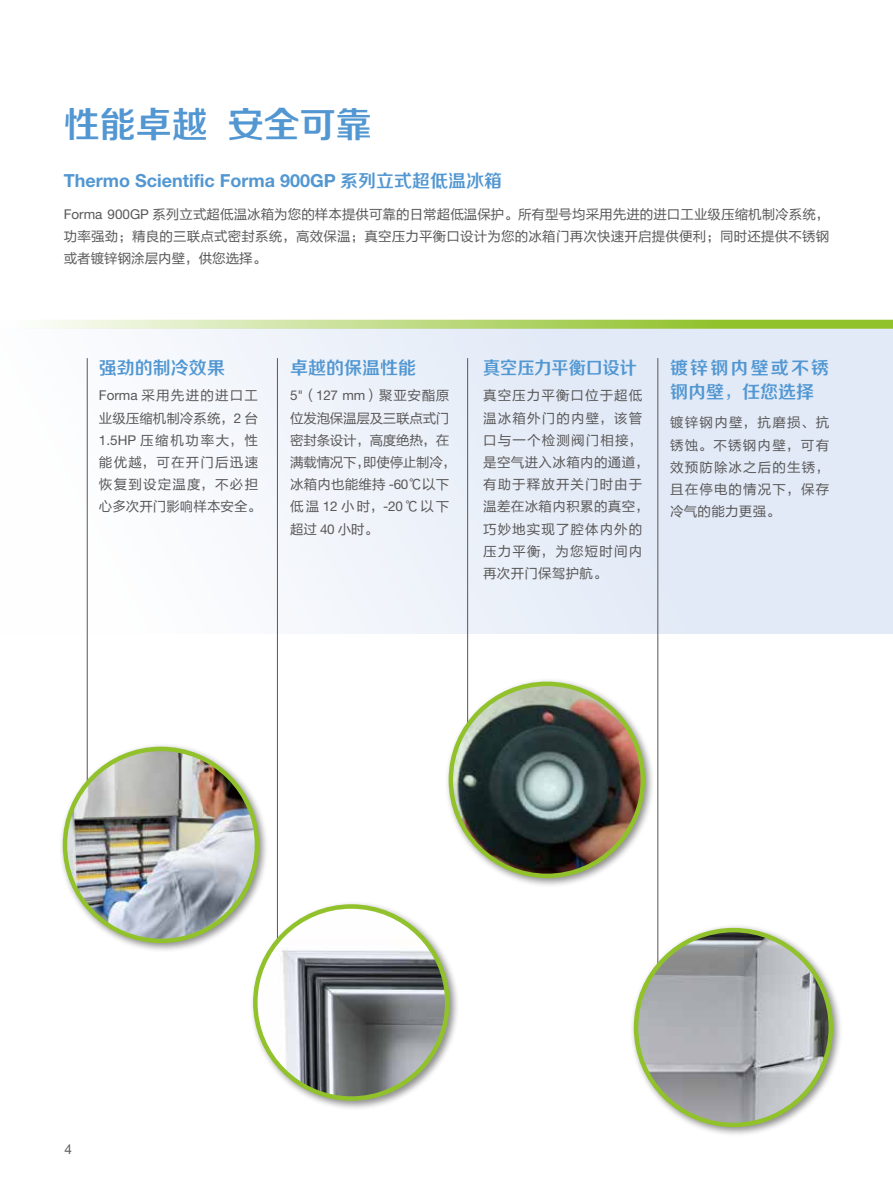
<style>
.page{position:relative;width:893px;height:1191px;background:#fff}
.page>*{position:absolute;margin:0;border:0;box-sizing:border-box;transform-origin:0 0}
.t1{font:36px "FZZZHONGJW GB1 0";color:#5297d2}
.t2{font:700 18px "Helvetica Neue LT Std";color:#5297d2}
.t3{font:18px/24.6px "FZZZHONGJW GB1 0";letter-spacing:.12em;color:#5297d2}
.t4{font:18px "FZZZHONGJW GB1 0";color:#5297d2}
.t5{font:18px "FZZZHONGJW GB1 0";color:#5297d2;scale:.95 1}
.t6{font:13.5px/22.2px "FZLTHJW GB1 0";letter-spacing:.025em;color:#595757;text-align:justify}
.t7{font:13.5px/22.2px "FZLTHJW GB1 0";letter-spacing:.08em;color:#595757}
.t8{font:13.5px/22.2px "FZLTHJW GB1 0";letter-spacing:.09em;color:#595757}
.t9{font:13.5px/22.2px "FZLTHJW GB1 0";letter-spacing:-.02em;color:#595757}
.t10{font:13.5px "Helvetica Neue LT Std";color:#595757}
.s1{font-family:"FZZZHONGJW GB1 0";font-weight:400}
.s2{font-family:"Helvetica Neue LT Std"}
.s3{font-family:"FZLTHJW GB1 0"}
</style>
<div class="page">
<div style="left:0;top:329px;width:893px;height:305px;background:linear-gradient(to right,#fdfdfe,#dce5f5)"></div>
<hr style="left:87px;top:358px;width:1px;height:487px;background:#595757">
<hr style="left:467px;top:358px;width:1px;height:393px;background:#595757">
<hr style="left:277px;top:358px;width:1px;height:635px;background:#595757">
<hr style="left:657px;top:358px;width:1px;height:635px;background:#595757">
<svg style="left:43px;top:320px;width:850px;height:9px;background:#bbd87f"></svg>
<div style="left:59px;top:743px;width:210px;height:210px;background:#000;opacity:.45"></div>
<img style="left:65px;top:749px;width:192px;height:192px;border-radius:96px">
<div style="left:63px;top:746px;width:196px;height:197px;border:4px solid #91c22c;border-radius:50%"></div>
<div style="left:445px;top:678px;width:210px;height:210px;background:#000;opacity:.45"></div>
<img style="left:451px;top:684px;width:191px;height:192px">
<div style="left:449px;top:681px;width:196px;height:197px;border:4px solid #91c22c;border-radius:50%"></div>
<div style="left:249px;top:900px;width:210px;height:210px;background:#000;opacity:.45"></div>
<img style="left:255px;top:906px;width:192px;height:192px;border-radius:96px">
<div style="left:253px;top:904px;width:197px;height:196px;border:4px solid #91c22c;border-radius:50%"></div>
<hr style="left:892px;top:774px;width:1px;height:353px;background:#e2eaf7">
<div style="left:630px;top:924px;width:213px;height:213px;background:#000;opacity:.45"></div>
<img style="left:636px;top:930px;width:195px;height:195px;border-radius:97px">
<div style="left:634px;top:928px;width:199px;height:199px;border:4px solid #91c22c;border-radius:50%"></div>
<h1 class="t1" style="left:64px;top:105px;width:310px">性能卓越 安全可靠</h1>
<h2 class="t2" style="left:64px;top:169px;width:440px">Thermo Scientific Forma 900GP <span class="s1">系列立式超低温冰箱</span></h2>
<p class="t6" style="left:64px;top:203px;width:767px"><span class="s2">Forma 900GP</span> 系列立式超低温冰箱为您的样本提供可靠的日常超低温保护。所有型号均采用先进的进口工业级压缩机制冷系统，功率强劲；精良的三联点式密封系统，高效保温；真空压力平衡口设计为您的冰箱门再次快速开启提供便利；同时还提供不锈钢或者镀锌钢涂层内壁，供您选择。</p>
<h2 class="t4" style="left:99px;top:357px;width:127px">强劲的制冷效果</h2>
<p class="t8" style="left:99px;top:385px;width:163px"><span class="s2">Forma</span> 采用先进的进口工业级压缩机制冷系统，<span class="s2">2</span> 台<br><span class="s2">1.5HP</span> 压缩机功率大，性能优越，可在开门后迅速恢复到设定温度，不必担心多次开门影响样本安全。</p>
<h2 class="t4" style="left:290px;top:357px;width:127px">卓越的保温性能</h2>
<p class="t10" style="left:290px;top:387px;width:161px">5"<span class="s3">（</span>127 mm<span class="s3">）聚亚安酯原</span></p>
<p class="t9" style="left:290px;top:407px;width:167px">位发泡保温层及三联点式门密封条设计，高度绝热，在满载情况下，即使停止制冷，冰箱内也能维持 <span class="s2">-60</span>℃以下低温 <span class="s2">12</span> 小时，<span class="s2">-20</span>℃以下超过 <span class="s2">40</span> 小时。</p>
<h2 class="t5" style="left:483px;top:357px;width:163px">真空压力平衡口设计</h2>
<p class="t7" style="left:483px;top:385px;width:167px">真空压力平衡口位于超低温冰箱外门的内壁，该管口与一个检测阀门相接，是空气进入冰箱内的通道，有助于释放开关门时由于温差在冰箱内积累的真空，巧妙地实现了腔体内外的压力平衡，为您短时间内再次开门保驾护航。</p>
<h2 class="t3" style="left:670px;top:356px;width:161px">镀锌钢内壁或不锈钢内壁，任您选择</h2>
<p class="t6" style="left:670px;top:412px;width:161px">镀锌钢内壁，抗磨损、抗锈蚀。不锈钢内壁，可有效预防除冰之后的生锈，且在停电的情况下，保存冷气的能力更强。</p>
<p class="t10" style="left:65px;top:1141px;width:9px">4</p>
</div>
